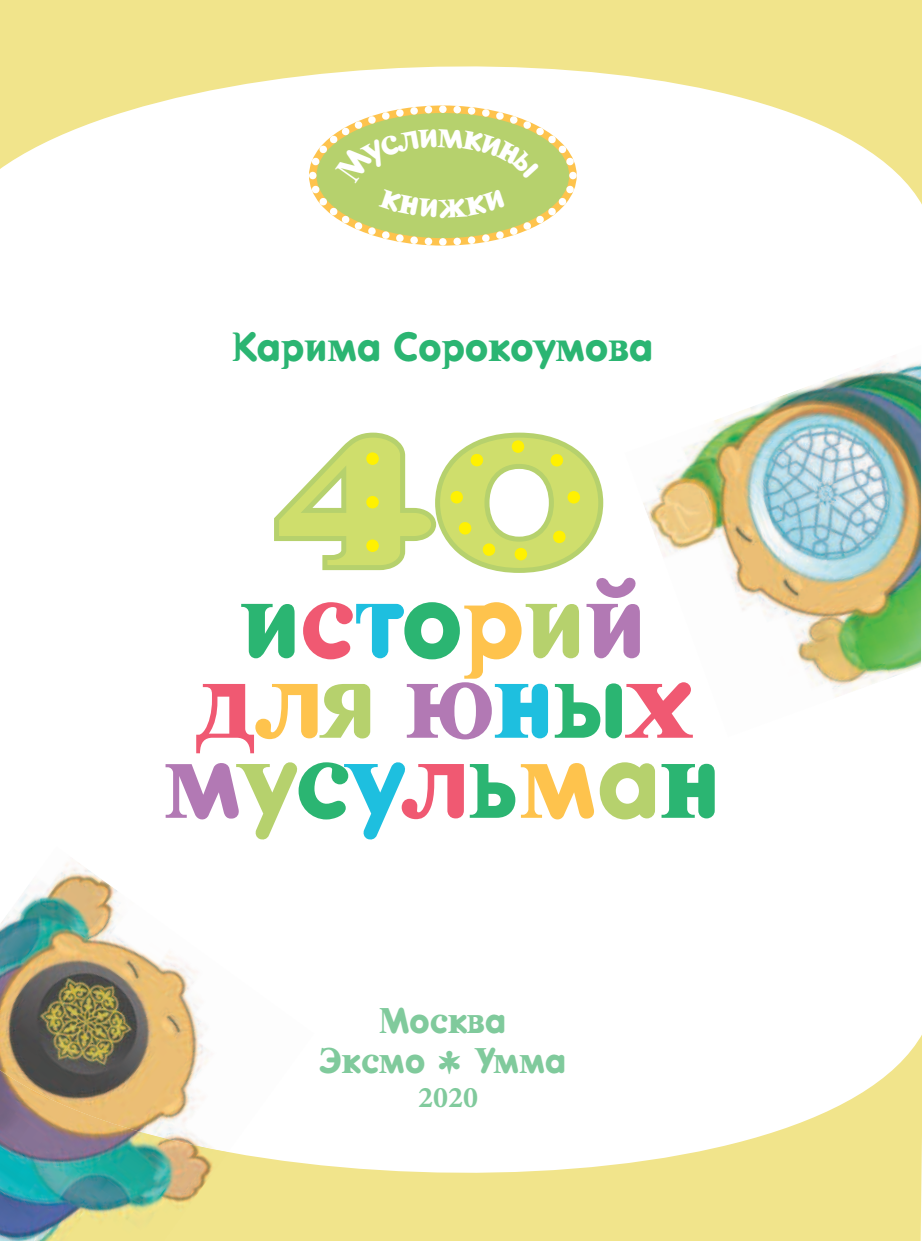
<style>
.page{position:relative;width:922px;height:1241px;background:#fff}
.page>*{position:absolute;margin:0;border:0;box-sizing:border-box;transform-origin:0 0}
.t1{font:700 175px "Dead History C";color:#cfde6c;scale:1.5 1}
.t2{font:700 105px/80px "Dead History C";color:#2bb572;text-align:center}
.t3{font:700 40px "Dead History C";color:#2bb572}
.t4{font:700 35px/40px "Dead History C";color:#80ca9c;text-align:center}
.t5{font:700 30px "Minion Pro";color:#80ca9c}
.s1{color:#f05972}
.s2{color:#1ebfdf}
.s3{color:#fec34d}
.s4{color:#b6d16d}
.s5{color:#b279b4}
.s6{font-size:45px}
</style>
<div class="page">
<svg style="left:228px;top:1036px;width:693px;height:204px"></svg>
<svg style="left:0;top:0;width:921px;height:203px;fill:#f1e48b"></svg>
<img style="left:0;top:863px;width:314px;height:288px">
<img style="left:0;top:1069px;width:228px;height:171px">
<img style="left:643px;top:355px;width:277px;height:342px">
<svg style="left:274px;top:432px;width:329px;height:141px"></svg>
<div style="left:401px;top:1084px;width:94px;height:39px;background:#fff"></div>
<svg style="left:309px;top:105px;width:267px;height:140px"></svg>
<p class="t3" style="left:232px;top:330px;width:422px">Карима Сорокоумова</p>
<h1 class="t1" style="left:274px;top:430px;width:227px">40</h1>
<p class="t2" style="left:165px;top:588px;width:557px">и<span class="s1">с</span><span class="s2">т</span>о<span class="s3">р</span><span class="s4">и</span><span class="s5">й </span><span class="s1">д</span><span class="s3">л</span><span class="s4">я</span> <span class="s5">ю</span><span class="s2">н</span>ы<span class="s1">х </span><span class="s5">м</span><span class="s4">у</span>с<span class="s2">у</span><span class="s1">л</span>ь<span class="s3">м</span><span class="s4">а</span>н</p>
<p class="t4" style="left:319px;top:1002px;width:249px">Москва<br>Эксмо <span class="s6">*</span> Умма<br>2018</p>
<p class="t5" style="left:418px;top:1078px;width:61px">2020</p>
</div>
